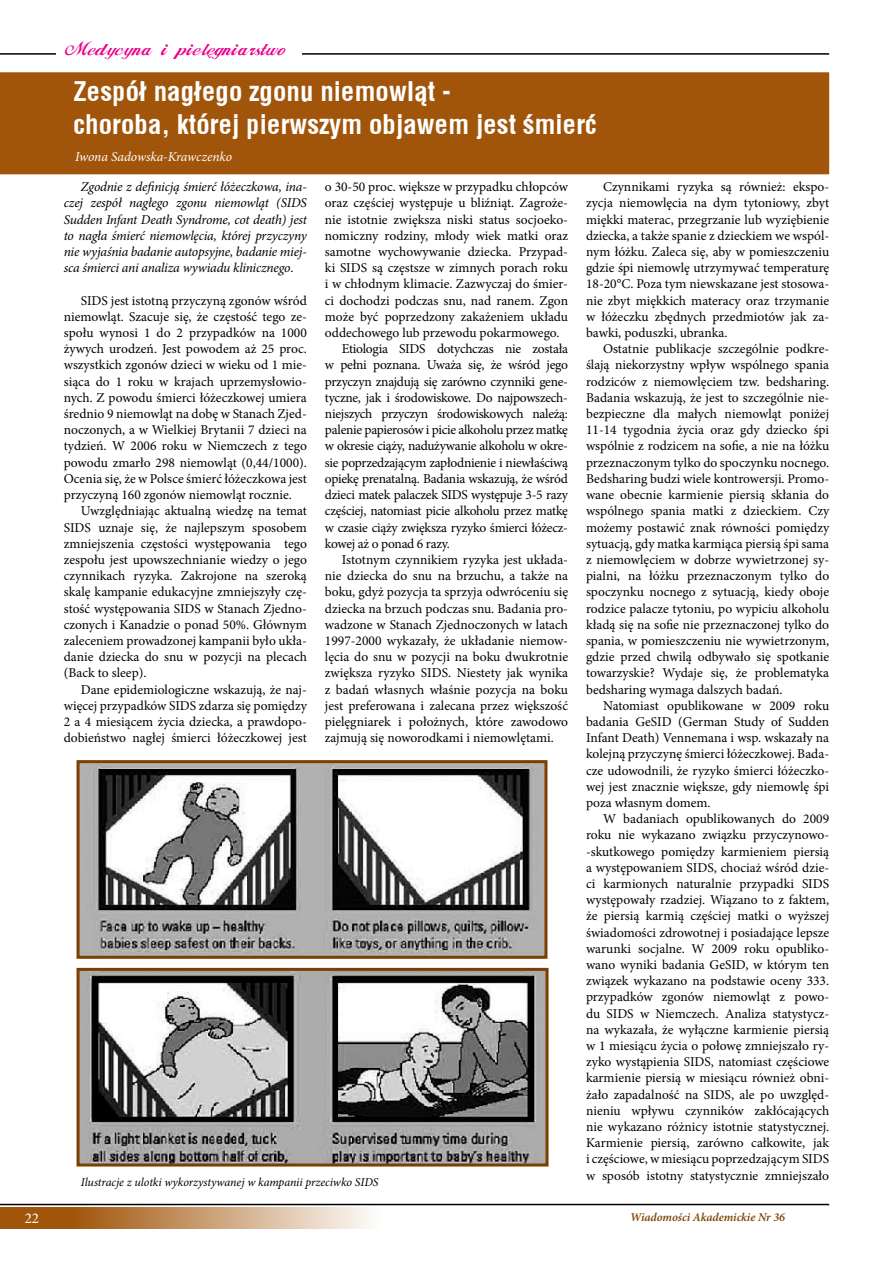
<style>
.page{position:relative;width:893px;height:1263px;background:#fff}
.page>*{position:absolute;margin:0;border:0;box-sizing:border-box;transform-origin:0 0}
.t1{font:700 27px/32.4px "Switzerland Condpl";color:#fff}
.t2{font:18px "FL Starogrecki 1";color:#ec008c}
.t3{font:15px "Minion Pro";color:#fff}
.t4{font:13.5px/16.2px "Minion Pro";letter-spacing:-.005em;color:#000;text-align:justify}
.t5{font:italic 13.5px/16.2px "Minion Pro";letter-spacing:-.015em;color:#000;text-align:justify}
.t6{font:italic 13.5px "Minion Pro";letter-spacing:-.005em;color:#fff}
.t7{font:italic 12px "Minion Pro";letter-spacing:-.005em;color:#000}
.t8{font:italic 600 12px "Minion Pro";letter-spacing:-.005em;color:#7c3f00}
.s1{font-style:normal}
</style>
<div class="page">
<svg style="left:4px;top:1208px;width:366px;height:21px;background:#c5976a"></svg>
<hr style="left:0;top:1204px;width:829px;height:1px;background:#000">
<hr style="left:0;top:53px;width:829px;height:2px;background:#000">
<hr style="left:0;top:1208px;width:4px;height:21px;background:#a1550b">
<div style="left:0;top:72px;width:829px;height:102px;background:#a1550b"></div>
<div style="left:56px;top:44px;width:245px;height:20px;background:#fff"></div>
<img style="left:81px;top:764px;width:462px;height:191px">
<div style="left:77px;top:760px;width:470px;height:199px;border:3px solid #7c3f00"></div>
<img style="left:81px;top:972px;width:464px;height:190px">
<div style="left:77px;top:968px;width:472px;height:198px;border:3px solid #7c3f00"></div>
<h2 class="t2" style="left:65px;top:38px;width:221px">Medycyna i pielêgniarstwo</h2>
<h1 class="t1" style="left:73px;top:75px;width:525px">Zespół nagłego zgonu niemowląt -<br>choroba, której pierwszym objawem jest śmierć</h1>
<p class="t6" style="left:75px;top:148px;width:158px">Iwona Sadowska-Krawczenko</p>
<p class="t5" style="left:64px;top:179px;width:245px;text-indent:17px">Zgodnie z definicją śmierć łóżeczkowa, ina&shy;czej zespół nagłego zgonu niemowląt (SIDS Sudden Infant Death Syndrome, cot death) jest to nagła śmierć niemowlęcia, której przyczyny nie wyjaśnia badanie autopsyjne, badanie miej&shy;sca śmierci ani analiza wywiadu klinicznego<span class="s1">.</span></p>
<p class="t4" style="left:64px;top:292px;width:245px;text-indent:17px">SIDS jest istotną przyczyną zgonów wśród niemowląt. Szacuje się, że częstość tego ze&shy;społu wynosi 1 do 2 przypadków na 1 000 żywych urodzeń. Jest powodem aż 25 proc. wszystkich zgonów dzieci w wieku od 1 mie&shy;siąca do 1 roku w krajach uprzemysłowio&shy;nych. Z powodu śmierci łóżeczkowej umiera średnio 9 niemowląt na dobę w Stanach Zjed&shy;noczonych, a w Wielkiej Brytanii 7 dzieci na tydzień. W 2006 roku w Niemczech z tego powodu zmarło 298 niemowląt (0,44/1 000).<br>Ocenia się, że w Polsce śmierć łóżeczkowa jest przyczyną 1 60 zgonów niemowląt rocznie.</p>
<p class="t4" style="left:64px;top:503px;width:245px;text-indent:17px">Uwzględniając aktualną wiedzę na temat SIDS uznaje się, że najlepszym sposobem zmniejszenia częstości występowania tego zespołu jest upowszechnianie wiedzy o jego czynnikach ryzyka. Zakrojone na szeroką skalę kampanie edukacyjne zmniejszyły czę&shy;stość występowania SIDS w Stanach Zjedno&shy;czonych i Kanadzie o ponad 50%. Głównym zaleceniem prowadzonej kampanii było ukła&shy;danie dziecka do snu w pozycji na plecach (Back to sleep).</p>
<p class="t4" style="left:64px;top:681px;width:245px;text-indent:17px">Dane epidemiologiczne wskazują, że naj&shy;więcej przypadków SIDS zdarza się pomiędzy 2 a 4 miesiącem życia dziecka, a prawdopo&shy;dobieństwo nagłej śmierci łóżeczkowej jest</p>
<p class="t4" style="left:325px;top:179px;width:245px">o 30-50 proc. większe w przypadku chłopców</p>
<p class="t4" style="left:325px;top:195px;width:245px">oraz częściej występuje u bliźniąt. Zagroże-</p>
<p class="t4" style="left:325px;top:211px;width:245px">nie istotnie zwiększa niski status socjoeko-</p>
<p class="t4" style="left:325px;top:227px;width:245px">nomiczny rodziny, młody wiek matki oraz</p>
<p class="t4" style="left:325px;top:244px;width:245px">samotne wychowywanie dziecka. Przypad-</p>
<p class="t4" style="left:325px;top:260px;width:245px">ki SIDS są częstsze w zimnych porach roku</p>
<p class="t4" style="left:325px;top:276px;width:245px">i w chłodnym klimacie. Zazwyczaj do śmier-</p>
<p class="t4" style="left:325px;top:292px;width:245px">ci dochodzi podczas snu, nad ranem. Zgon</p>
<p class="t4" style="left:325px;top:308px;width:245px">może być poprzedzony zakażeniem układu</p>
<p class="t4" style="left:325px;top:325px;width:236px">oddechowego lub przewodu pokarmowego.</p>
<p class="t4" style="left:342px;top:341px;width:228px">Etiologia SIDS dotychczas nie została</p>
<p class="t4" style="left:325px;top:357px;width:245px">w pełni poznana. Uważa się, że wśród jego</p>
<p class="t4" style="left:325px;top:373px;width:245px">przyczyn znajdują się zarówno czynniki gene-</p>
<p class="t4" style="left:325px;top:389px;width:245px">tyczne, jak i środowiskowe. Do najpowszech-</p>
<p class="t4" style="left:325px;top:406px;width:245px">niejszych przyczyn środowiskowych należą:</p>
<p class="t4" style="left:325px;top:422px;width:245px">palenie papierosów i picie alkoholu przez matkę</p>
<p class="t4" style="left:325px;top:438px;width:245px">w okresie ciąży, nadużywanie alkoholu w okre-</p>
<p class="t4" style="left:325px;top:454px;width:245px">sie poprzedzającym zapłodnienie i niewłaściwą</p>
<p class="t4" style="left:325px;top:470px;width:245px">opiekę prenatalną. Badania wskazują, że wśród</p>
<p class="t4" style="left:325px;top:487px;width:245px">dzieci matek palaczek SIDS występuje 3-5 razy</p>
<p class="t4" style="left:325px;top:503px;width:245px">częściej, natomiast picie alkoholu przez matkę</p>
<p class="t4" style="left:325px;top:519px;width:245px">w czasie ciąży zwiększa ryzyko śmierci łóżecz-</p>
<p class="t4" style="left:325px;top:535px;width:126px">kowej aż o ponad 6 razy.</p>
<p class="t4" style="left:342px;top:551px;width:228px">Istotnym czynnikiem ryzyka jest układa-</p>
<p class="t4" style="left:325px;top:568px;width:245px">nie dziecka do snu na brzuchu, a także na</p>
<p class="t4" style="left:325px;top:584px;width:245px">boku, gdyż pozycja ta sprzyja odwróceniu się</p>
<p class="t4" style="left:325px;top:600px;width:245px">dziecka na brzuch podczas snu. Badania pro-</p>
<p class="t4" style="left:325px;top:616px;width:245px">wadzone w Stanach Zjednoczonych w latach</p>
<p class="t4" style="left:325px;top:632px;width:245px">1 997-2000 wykazały, że układanie niemow-</p>
<p class="t4" style="left:325px;top:649px;width:245px">lęcia do snu w pozycji na boku dwukrotnie</p>
<p class="t4" style="left:325px;top:665px;width:245px">zwiększa ryzyko SIDS. Niestety jak wynika</p>
<p class="t4" style="left:325px;top:681px;width:245px">z badań własnych właśnie pozycja na boku</p>
<p class="t4" style="left:325px;top:697px;width:245px">jest preferowana i zalecana przez większość</p>
<p class="t4" style="left:325px;top:713px;width:245px">pielęgniarek i położnych, które zawodowo</p>
<p class="t4" style="left:325px;top:730px;width:230px">zajmują się noworodkami i niemowlętami.</p>
<p class="t4" style="left:586px;top:179px;width:245px;text-indent:17px">Czynnikami ryzyka są również: ekspo&shy;zycja niemowlęcia na dym tytoniowy, zbyt miękki materac, przegrzanie lub wyziębienie dziecka, a także spanie z dzieckiem we wspól&shy;nym łóżku. Zaleca się, aby w pomieszczeniu gdzie śpi niemowlę utrzymywać temperaturę 1 8-20°C. Poza tym niewskazane jest stosowa&shy;nie zbyt miękkich materacy oraz trzymanie w łóżeczku zbędnych przedmiotów jak za&shy;bawki, poduszki, ubranka.</p>
<p class="t4" style="left:586px;top:341px;width:245px;text-indent:17px">Ostatnie publikacje szczególnie podkre&shy;ślają niekorzystny wpływ wspólnego spania rodziców z niemowlęciem tzw. bedsharing.<br>Badania wskazują, że jest to szczególnie nie&shy;bezpieczne dla małych niemowląt poniżej 11 -1 4 tygodnia życia oraz gdy dziecko śpi wspólnie z rodzicem na sofie, a nie na łóżku przeznaczonym tylko do spoczynku nocnego.<br>Bedsharing budzi wiele kontrowersji. Promo&shy;wane obecnie karmienie piersią skłania do wspólnego spania matki z dzieckiem. Czy możemy postawić znak równości pomiędzy sytuacją, gdy matka karmiąca piersią śpi sama z niemowlęciem w dobrze wywietrzonej sy&shy;pialni, na łóżku przeznaczonym tylko do spoczynku nocnego z sytuacją, kiedy oboje rodzice palacze tytoniu, po wypiciu alkoholu kładą się na sofie nie przeznaczonej tylko do spania, w pomieszczeniu nie wywietrzonym, gdzie przed chwilą odbywało się spotkanie towarzyskie? Wydaje się, że problematyka bedsharing wymaga dalszych badań.</p>
<p class="t4" style="left:586px;top:697px;width:245px;text-indent:17px">Natomiast opublikowane w 2009 roku badania GeSID (German Study of Sudden Infant Death) Vennemana i wsp. wskazały na kolejną przyczynę śmierci łóżeczkowej. Bada&shy;cze udowodnili, że ryzyko śmierci łóżeczko&shy;wej jest znacznie większe, gdy niemowlę śpi poza własnym domem.</p>
<p class="t4" style="left:586px;top:811px;width:245px;text-indent:17px">W badaniach opublikowanych do 2009 roku nie wykazano związku przyczynowo--skutkowego pomiędzy karmieniem piersią a występowaniem SIDS, chociaż wśród dzie&shy;ci karmionych naturalnie przypadki SIDS występowały rzadziej. Wiązano to z faktem, że piersią karmią częściej matki o wyższej świadomości zdrowotnej i posiadające lepsze warunki socjalne. W 2009 roku opubliko&shy;wano wyniki badania GeSID, w którym ten związek wykazano na podstawie oceny 333 . przypadków zgonów niemowląt z powo&shy;du SIDS w Niemczech. Analiza statystycz&shy;na wykazała, że wyłączne karmienie piersią w 1 miesiącu życia o połowę zmniejszało ry&shy;zyko wystąpienia SIDS, natomiast częściowe karmienie piersią w miesiącu również obni&shy;żało zapadalność na SIDS, ale po uwzględ&shy;nieniu wpływu czynników zakłócających nie wykazano różnicy istotnie statystycznej.<br>Karmienie piersią, zarówno całkowite, jak i częściowe, w miesiącu poprzedzającym SIDS w sposób istotny statystycznie zmniejszało</p>
<p class="t7" style="left:81px;top:1174px;width:299px">Ilustracje z ulotki wykorzystywanej w kampanii przeciwko SIDS</p>
<p class="t3" style="left:25px;top:1208px;width:8px">22</p>
<p class="t8" style="left:630px;top:1210px;width:156px">Wiadomości Akademickie Nr 36</p>
</div>
